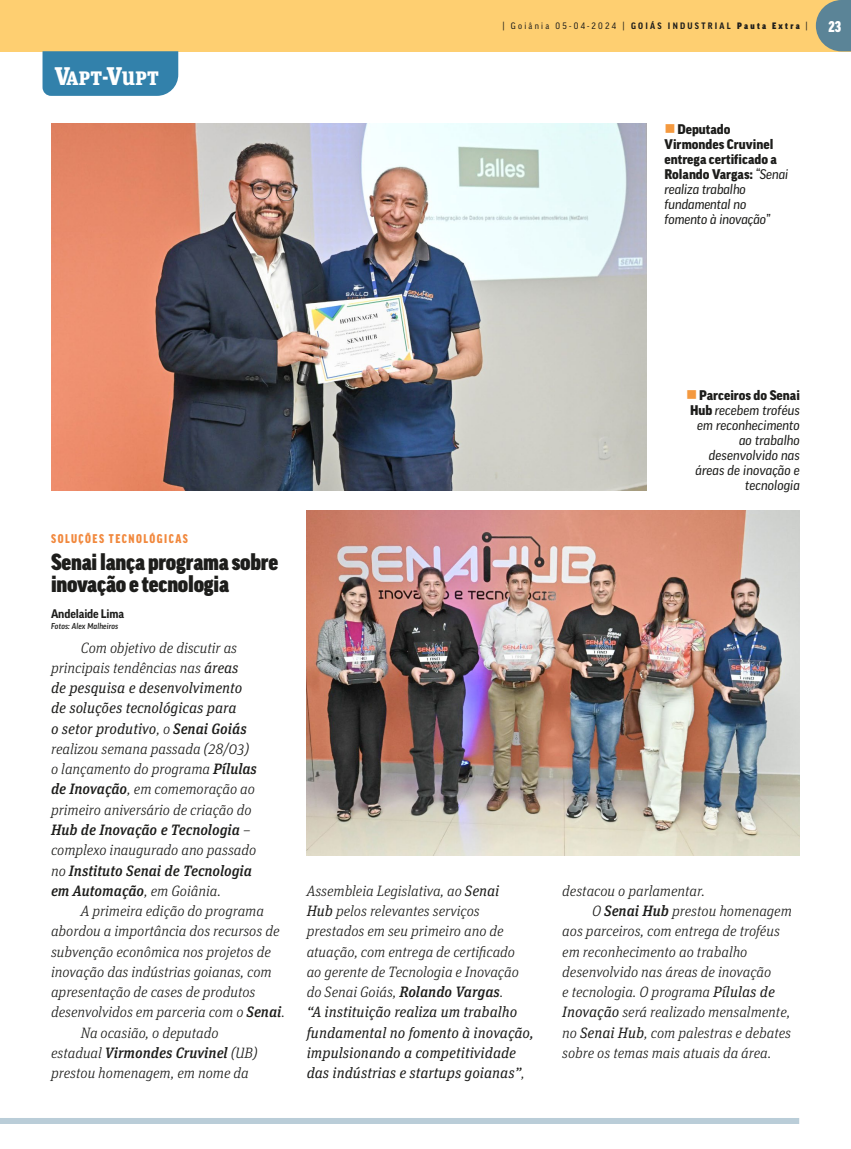
<style>
.page{position:relative;width:851px;height:1149px;background:#fff}
.page>*{position:absolute;margin:0;border:0;box-sizing:border-box;transform-origin:0 0}
.t1{font:22.5px/22.5px "Good Pro Narr Ultra";letter-spacing:-.01em;color:#1d1d1b}
.t2{font:900 19.5px "Unit Slab Pro";letter-spacing:.015em;color:#fff}
.t3{font:italic 300 15px/20.2px "Unit Slab Pro";color:#1d1d1b}
.t4{font:italic 500 15px "Unit Slab Pro";color:#1d1d1b}
.t5{font:900 condensed 15px "Good Pro";color:#fff}
.t6{font:italic 13.5px/15px "Good Pro News";color:#1d1d1b}
.t7{font:900 13.5px/15px "Good Pro";color:#1d1d1b}
.t8{font:900 condensed 13.5px "Good Headline Pro";letter-spacing:.11em;color:#f1883d}
.t9{font:700 12px "Good Pro";letter-spacing:-.01em;color:#1d1d1b}
.t10{font:9px "Good Pro Narr News";letter-spacing:.25em;color:#1d1d1b}
.t11{font:italic 500 8.25px "Good Pro";letter-spacing:.015em;color:#1d1d1b;scale:.93 1}
.s1{font-size:25.5px}
.s2{font-family:"Good Pro Narr";font-weight:700}
.s3{font-family:"Good Pro Narr Ultra"}
.s4{font-family:"Good Pro News";font-weight:400;font-style:italic}
.s5{font-weight:400}
.s6{font-weight:500}
.s7{font-weight:300}
.s8{font-family:"Good Pro";font-weight:900;font-style:normal}
</style>
<div class="page">
<div style="left:0;top:0;width:850px;height:51px;background:#fecf71"></div>
<div style="left:0;top:1117px;width:799px;height:6px;background:#bacdd8"></div>
<svg style="left:815px;top:0;width:35px;height:51px"></svg>
<div style="left:42px;top:51px;width:136px;height:45px;background:#3281ab"></div>
<img style="left:51px;top:123px;width:595px;height:367px">
<img style="left:306px;top:510px;width:493px;height:345px">
<h2 class="t2" style="left:54px;top:63px;width:106px"><span class="s1">V</span>APT-<span class="s1">V</span>UPT</h2>
<p class="t10" style="left:502px;top:21px;width:307px">| Goiânia 05-04-2024 | <span class="s2">GOIÁS INDUSTRIAL</span> <span class="s3">Pauta Extra</span> |</p>
<p class="t5" style="left:828px;top:18px;width:14px">23</p>
<p class="t7" style="left:664px;top:122px;width:125px;text-indent:13px">Deputado<br>Virmondes Cruvinel entrega certificado a<br>Rolando Vargas: <span class="s4">“Senai</span></p>
<p class="t6" style="left:664px;top:182px;width:107px">realiza trabalho fundamental no fomento à inovação”</p>
<p class="t8" style="left:51px;top:532px;width:138px">SOLUÇÕES TECNOLÓGICAS</p>
<h1 class="t1" style="left:51px;top:550px;width:229px">Senai lança programa sobre inovação e tecnologia</h1>
<p class="t9" style="left:51px;top:607px;width:75px">Andelaide Lima</p>
<p class="t11" style="left:51px;top:621px;width:74px">Fotos: Alex Malheiros</p>
<p class="t3" style="left:51px;top:636px;width:207px;text-indent:30px">Com objetivo de discutir as principais tendências nas <span class="s5">áreas de pesquisa e desenvolvimento de soluções tecnológicas para<br>o setor produtivo</span>, o <span class="s6">Senai Goiás </span>realizou semana passada (28/03) o lançamento do programa <span class="s6">Pílulas de Inovação</span>, em comemoração ao primeiro aniversário de criação do<br><span class="s6">Hub de Inovação e Tecnologia</span> – complexo inaugurado ano passado no <span class="s6">Instituto Senai de Tecnologia em Automação</span>, em Goiânia.</p>
<p class="t3" style="left:81px;top:899px;width:184px">A primeira edição do programa</p>
<p class="t3" style="left:51px;top:920px;width:230px">abordou a importância dos recursos de</p>
<p class="t3" style="left:51px;top:940px;width:221px">subvenção econômica nos projetos de</p>
<p class="t3" style="left:51px;top:960px;width:222px">inovação das indústrias goianas, com</p>
<p class="t3" style="left:51px;top:980px;width:206px">apresentação de cases de produtos</p>
<p class="t3" style="left:51px;top:1001px;width:235px">desenvolvidos em parceria com o <span class="s6">Senai</span>.</p>
<p class="t3" style="left:81px;top:1021px;width:139px">Na ocasião, o deputado</p>
<p class="t4" style="left:51px;top:1041px;width:208px"><span class="s7">estadual</span> Virmondes Cruvinel <span class="s7">(UB)</span></p>
<p class="t3" style="left:51px;top:1061px;width:199px">prestou homenagem, em nome da</p>
<p class="t7" style="left:699px;top:388px;width:102px">Parceiros do Senai</p>
<p class="t6" style="left:690px;top:403px;width:111px;text-align:right"><span class="s8">Hub</span> recebem troféus em reconhecimento ao trabalho desenvolvido nas áreas de inovação e tecnologia</p>
<p class="t3" style="left:306px;top:879px;width:228px">Assembleia Legislativa, ao <span class="s5">Senai<br>Hub</span> pelos relevantes serviços prestados em seu primeiro ano de atuação, com entrega de certificado<br>ao gerente de Tecnologia e Inovação do Senai Goiás, <span class="s6">Rolando Vargas</span>.<br><span class="s5">“A instituição realiza um trabalho fundamental no fomento à inovação, impulsionando a competitividade das indústrias e startups goianas”</span>,</p>
<p class="t3" style="left:562px;top:879px;width:144px">destacou o parlamentar.</p>
<p class="t3" style="left:592px;top:899px;width:201px">O <span class="s6">Senai Hub</span> prestou homenagem</p>
<p class="t3" style="left:562px;top:920px;width:219px">aos parceiros, com entrega de troféus</p>
<p class="t3" style="left:562px;top:940px;width:187px">em reconhecimento ao trabalho</p>
<p class="t3" style="left:562px;top:960px;width:210px">desenvolvido nas áreas de inovação</p>
<p class="t3" style="left:562px;top:980px;width:214px">e tecnologia. O programa <span class="s5">Pílulas de</span></p>
<p class="t3" style="left:562px;top:1001px;width:229px"><span class="s5">Inovação</span> será realizado mensalmente,</p>
<p class="t3" style="left:562px;top:1021px;width:230px">no <span class="s5">Senai Hub</span>, com palestras e debates</p>
<p class="t3" style="left:562px;top:1041px;width:210px">sobre os temas mais atuais da área.</p>
</div>
